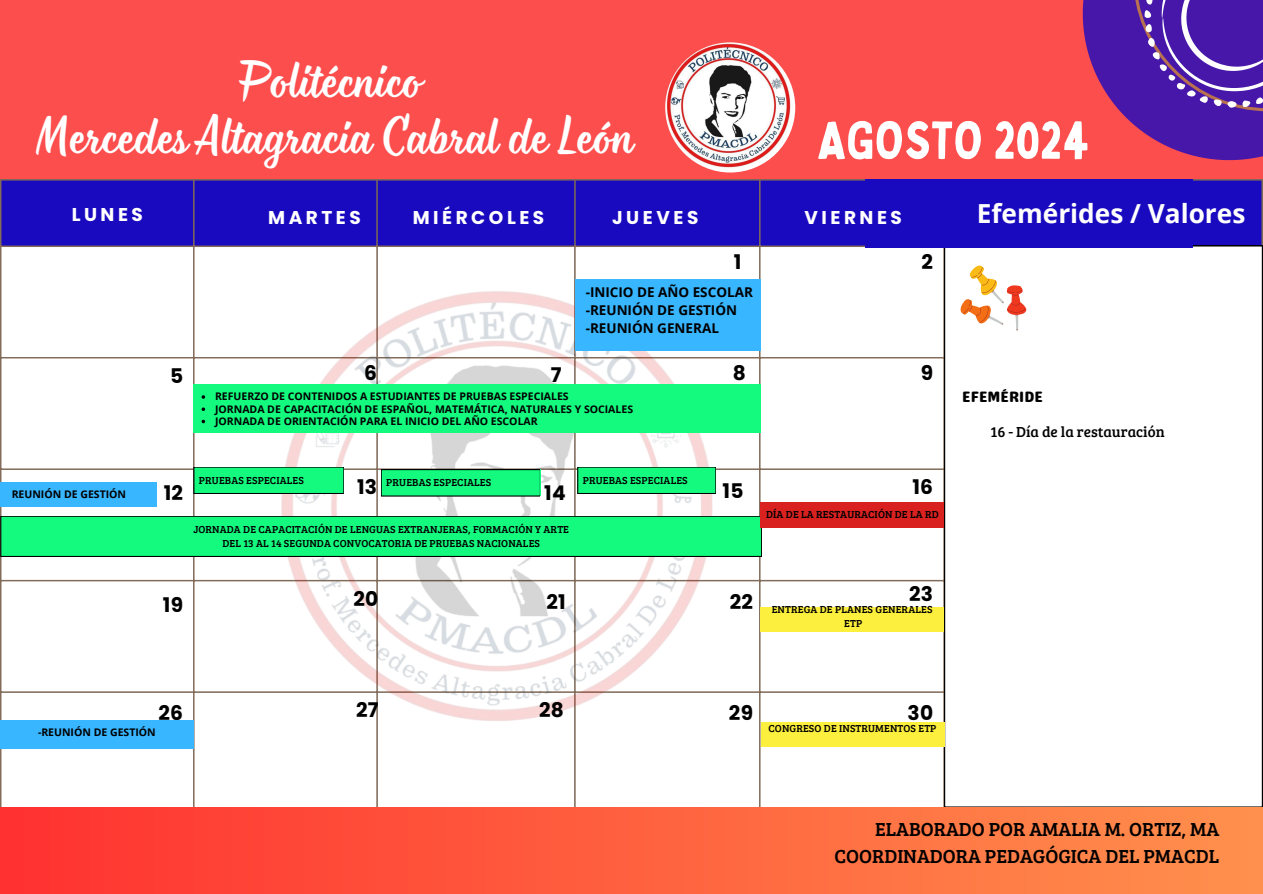
<style>
.page{position:relative;width:1263px;height:894px;background:#fff}
.page>*{position:absolute;margin:0;border:0;box-sizing:border-box;transform-origin:0 0}
.t1{font:52.35px "Bobby Jones";color:#fff}
.t2{font:40.5px/56.2px "Monarda";color:#fff;text-align:center}
.t3{font:700 26.25px "Open Sans";color:#fff}
.t4{font:700 20.1px "Poppins";letter-spacing:.01em;color:#000}
.t5{font:19.5px/27px "Bree Serif";color:#000;text-align:right}
.t6{font:700 18.45px "Poppins";letter-spacing:.19em;color:#fff}
.t7{font:15px "Bree Serif";color:#000}
.t8{font:15px "Genty Sans";color:#000}
.t9{font:700 13.5px/18px "Open Sans";color:#000}
.t10{font:10.5px "Bree Serif";letter-spacing:.01em;color:#000}
.t11{font:700 10.5px "Open Sans";color:#000}
</style>
<div class="page">
<div style="left:0;top:0;width:1263px;height:893px;background:#fd4e4e"></div>
<div style="left:1px;top:180px;width:1260px;height:65px;background:#190ac0"></div>
<div style="left:1px;top:247px;width:942px;height:560px;background:#fff"></div>
<hr style="left:0;top:180px;width:1px;height:711px;background:#826c59">
<hr style="left:193px;top:180px;width:2px;height:711px;background:#826c59">
<hr style="left:376px;top:180px;width:2px;height:711px;background:#826c59">
<hr style="left:574px;top:180px;width:2px;height:711px;background:#826c59">
<hr style="left:759px;top:180px;width:1px;height:711px;background:#826c59">
<hr style="left:943px;top:180px;width:2px;height:711px;background:#826c59">
<hr style="left:1261px;top:180px;width:2px;height:711px;background:#826c59">
<hr style="left:0;top:179px;width:1263px;height:1px;background:#826c59">
<hr style="left:0;top:245px;width:1263px;height:2px;background:#826c59">
<hr style="left:0;top:357px;width:1263px;height:1px;background:#826c59">
<hr style="left:0;top:468px;width:1263px;height:2px;background:#826c59">
<hr style="left:0;top:579px;width:1263px;height:2px;background:#826c59">
<hr style="left:0;top:691px;width:1263px;height:1px;background:#826c59">
<img style="left:261px;top:284px;width:483px;height:457px">
<div style="left:944px;top:245px;width:318px;height:562px;background:#fff"></div>
<img style="left:665px;top:42px;width:130px;height:130px;border-radius:50%">
<svg style="left:1083px;top:0;width:180px;height:160px"></svg>
<svg style="left:948px;top:255px;width:92px;height:95px;background:#fcece0"></svg>
<div style="left:865px;top:179px;width:328px;height:68px;background:#190ac0"></div>
<div style="left:1px;top:516px;width:761px;height:40px;background:#14fa7e"></div>
<div style="left:1px;top:516px;width:760px;height:40px;border:1px solid #000"></div>
<div style="left:761px;top:502px;width:183px;height:25px;background:#d92120"></div>
<div style="left:761px;top:607px;width:183px;height:25px;background:#fdef3d"></div>
<div style="left:0;top:807px;width:1263px;height:86px;background:linear-gradient(to right,#ff3131,#ff904d)"></div>
<div style="left:576px;top:279px;width:185px;height:72px;background:#38b6ff"></div>
<div style="left:0;top:482px;width:157px;height:25px;background:#38b6ff"></div>
<div style="left:0;top:720px;width:194px;height:28px;background:#38b6ff"></div>
<div style="left:194px;top:384px;width:567px;height:48px;background:#14fa7e"></div>
<svg style="left:202px;top:407px;width:3px;height:4px"></svg>
<div style="left:194px;top:467px;width:150px;height:26px;background:#14fa7e"></div>
<svg style="left:381px;top:469px;width:159px;height:27px;background:#12e975"></svg>
<div style="left:578px;top:467px;width:138px;height:26px;background:#14fa7e"></div>
<div style="left:762px;top:722px;width:183px;height:25px;background:#fdef3d"></div>
<p class="t2" style="left:35px;top:54px;width:598px">Politécnico<br>Mercedes Altagracia Cabral de León</p>
<p class="t1" style="left:817px;top:107px;width:274px">AGOSTO 2024</p>
<p class="t6" style="left:72px;top:202px;width:73px">LUNES</p>
<p class="t6" style="left:268px;top:204px;width:94px">MARTES</p>
<p class="t6" style="left:413px;top:204px;width:133px">MIÉRCOLES</p>
<p class="t6" style="left:612px;top:204px;width:88px">JUEVES</p>
<p class="t6" style="left:804px;top:204px;width:99px">VIERNES</p>
<p class="t3" style="left:977px;top:195px;width:270px">Efemérides / Valores</p>
<p class="t4" style="left:734px;top:248px;width:9px">1</p>
<p class="t4" style="left:922px;top:248px;width:13px">2</p>
<h6 class="t9" style="left:586px;top:282px;width:169px">-INICIO DE AÑO ESCOLAR -REUNIÓN DE GESTIÓN -REUNIÓN GENERAL</h6>
<p class="t11" style="left:12px;top:486px;width:116px">REUNIÓN DE GESTIÓN</p>
<p class="t4" style="left:170px;top:362px;width:15px">5</p>
<p class="t4" style="left:364px;top:359px;width:14px">6</p>
<p class="t4" style="left:551px;top:360px;width:12px">7</p>
<h1 class="t4" style="left:733px;top:359px;width:15px">8</h1>
<h3 class="t4" style="left:921px;top:359px;width:14px">9</h3>
<p class="t11" style="left:215px;top:389px;width:355px">REFUERZO DE CONTENIDOS A ESTUDIANTES DE PRUEBAS ESPECIALES</p>
<p class="t11" style="left:215px;top:401px;width:420px">JORNADA DE CAPACITACIÓN DE ESPAÑOL, MATEMÁTICA, NATURALES Y SOCIALES</p>
<p class="t11" style="left:215px;top:413px;width:324px">JORNADA DE ORIENTACIÓN PARA EL INICIO DEL AÑO ESCOLAR</p>
<p class="t10" style="left:199px;top:472px;width:106px">PRUEBAS ESPECIALES</p>
<p class="t10" style="left:386px;top:475px;width:106px">PRUEBAS ESPECIALES</p>
<p class="t10" style="left:583px;top:472px;width:106px">PRUEBAS ESPECIALES</p>
<h4 class="t4" style="left:164px;top:478px;width:21px">12</h4>
<h4 class="t4" style="left:357px;top:473px;width:22px">13</h4>
<h4 class="t4" style="left:544px;top:478px;width:23px">14</h4>
<h4 class="t4" style="left:723px;top:476px;width:22px">15</h4>
<h4 class="t4" style="left:912px;top:473px;width:22px">16</h4>
<p class="t10" style="left:193px;top:521px;width:377px">JORNADA DE CAPACITACIÓN DE LENGUAS EXTRANJERAS, FORMACIÓN Y ARTE</p>
<p class="t10" style="left:222px;top:535px;width:319px">DEL 13 AL 14 SEGUNDA CONVOCATORIA DE PRUEBAS NACIONALES</p>
<p class="t10" style="left:766px;top:507px;width:174px">DÍA DE LA RESTAURACIÓN DE LA RD</p>
<p class="t4" style="left:163px;top:591px;width:22px">19</p>
<h6 class="t4" style="left:354px;top:584px;width:26px">20</h6>
<p class="t4" style="left:546px;top:587px;width:21px">21</p>
<p class="t4" style="left:730px;top:587px;width:25px">22</p>
<p class="t4" style="left:909px;top:579px;width:25px">23</p>
<p class="t10" style="left:772px;top:601px;width:162px">ENTREGA DE PLANES GENERALES</p>
<p class="t10" style="left:844px;top:615px;width:20px">ETP</p>
<p class="t8" style="left:962px;top:388px;width:82px">EFEMÉRIDE</p>
<p class="t7" style="left:990px;top:421px;width:176px">16 - Día de la restauración</p>
<p class="t4" style="left:158px;top:698px;width:26px">26</p>
<p class="t4" style="left:356px;top:695px;width:24px">27</p>
<p class="t4" style="left:539px;top:695px;width:26px">28</p>
<p class="t4" style="left:729px;top:698px;width:26px">29</p>
<p class="t4" style="left:907px;top:698px;width:27px">30</p>
<p class="t11" style="left:38px;top:725px;width:119px">-REUNIÓN DE GESTIÓN</p>
<p class="t10" style="left:768px;top:720px;width:170px">CONGRESO DE INSTRUMENTOS ETP</p>
<p class="t5" style="left:834px;top:814px;width:386px">ELABORADO POR AMALIA M. ORTIZ, MA<br>COORDINADORA PEDAGÓGICA DEL PMACDL</p>
</div>
